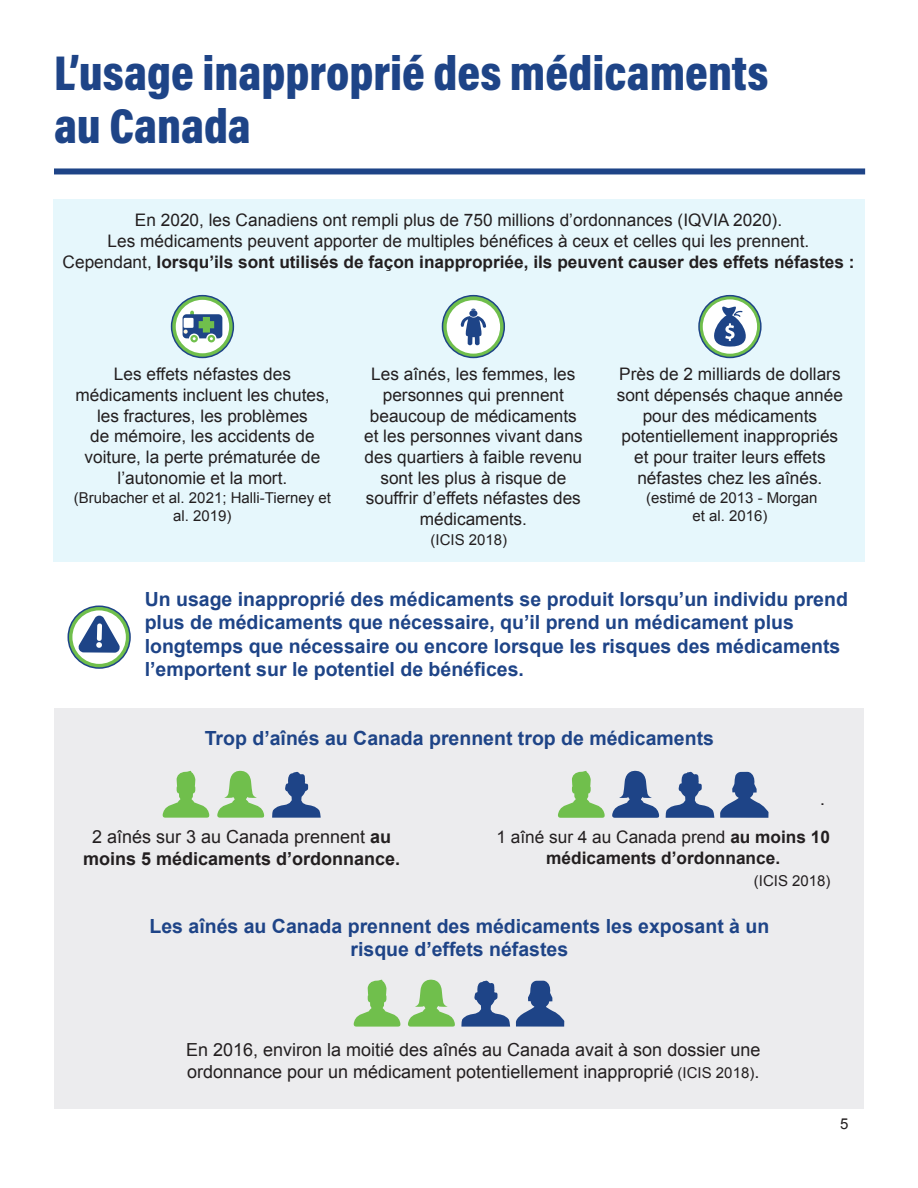
<style>
.page{position:relative;width:918px;height:1188px;background:#fff}
.page>*{position:absolute;margin:0;border:0;box-sizing:border-box;transform-origin:0 0}
.t1{font:900 49.5px/52.5px "Acumin Pro Cond";color:#1e4487}
.t2{font:700 19.5px/23.4px "Arial";color:#1e4487}
.t3{font:18px/21.6px "Arial";color:#231f20}
.t4{font:700 18px/21.6px "Arial";color:#231f20;text-align:center}
.t5{font:18px "Helvetica";color:#231f20}
.t6{font:17.25px/20.7px "Arial";color:#231f20;text-align:center}
.t7{font:700 17.25px/20.7px "Arial";color:#231f20;text-align:center}
.t8{font:15px/18px "Arial";color:#231f20;text-align:center}
.s1{font-weight:700}
.s2{font-weight:400}
.s3{font-size:15px}
</style>
<div class="page">
<div style="left:53px;top:199px;width:812px;height:363px;background:#e6f7fc"></div>
<div style="left:54px;top:168px;width:811px;height:6px;background:#1e4487"></div>
<svg style="left:68px;top:606px;width:62px;height:62px"></svg>
<div style="left:68px;top:606px;width:63px;height:63px;border:2px solid #1e4487;border-radius:50%"></div>
<div style="left:72px;top:610px;width:54px;height:54px;background:#fff;border-radius:50%"></div>
<svg style="left:78px;top:608px;width:44px;height:46px"></svg>
<div style="left:54px;top:708px;width:810px;height:400px;background:#ececee"></div>
<svg style="left:163px;top:771px;width:46px;height:47px"></svg>
<svg style="left:217px;top:771px;width:47px;height:47px"></svg>
<svg style="left:272px;top:772px;width:49px;height:46px"></svg>
<svg style="left:558px;top:771px;width:47px;height:47px"></svg>
<svg style="left:612px;top:771px;width:47px;height:47px"></svg>
<svg style="left:665px;top:772px;width:49px;height:46px"></svg>
<svg style="left:720px;top:772px;width:49px;height:46px"></svg>
<svg style="left:354px;top:980px;width:47px;height:47px"></svg>
<svg style="left:408px;top:980px;width:47px;height:47px"></svg>
<svg style="left:461px;top:981px;width:49px;height:46px"></svg>
<svg style="left:516px;top:981px;width:48px;height:46px"></svg>
<svg style="left:172px;top:296px;width:61px;height:61px"></svg>
<div style="left:171px;top:295px;width:63px;height:63px;border:2px solid #1e4487;border-radius:50%"></div>
<div style="left:176px;top:300px;width:53px;height:53px;background:#fff;border-radius:50%"></div>
<svg style="left:183px;top:311px;width:39px;height:31px"></svg>
<svg style="left:443px;top:296px;width:61px;height:61px"></svg>
<div style="left:442px;top:295px;width:63px;height:63px;border:2px solid #1e4487;border-radius:50%"></div>
<div style="left:447px;top:300px;width:53px;height:54px;background:#fff;border-radius:50%"></div>
<svg style="left:461px;top:309px;width:25px;height:36px"></svg>
<svg style="left:699px;top:296px;width:62px;height:61px"></svg>
<div style="left:698px;top:295px;width:64px;height:63px;border:2px solid #1e4487;border-radius:50%"></div>
<div style="left:703px;top:299px;width:54px;height:55px;background:#fff;border-radius:50%"></div>
<svg style="left:704px;top:305px;width:55px;height:44px"></svg>
<h1 class="t1" style="left:54px;top:46px;width:716px">L’usage inapproprié des médicaments au Canada</h1>
<p class="t6" style="left:63px;top:210px;width:793px">En 2020, les Canadiens ont rempli plus de 750 millions d’ordonnances (IQVIA 2020).<br>Les médicaments peuvent apporter de multiples bénéfices à ceux et celles qui les prennent.<br>Cependant, <span class="s1">lorsqu’ils sont utilisés de façon inappropriée, ils peuvent causer des effets néfastes :</span></p>
<p class="t6" style="left:75px;top:364px;width:256px">Les effets néfastes des médicaments incluent les chutes, les fractures, les problèmes<br>de mémoire, les accidents de voiture, la perte prématurée de l’autonomie et la mort.</p>
<p class="t8" style="left:74px;top:488px;width:259px">(Brubacher et al. 2021; Halli-Tierney et al. 2019)</p>
<p class="t6" style="left:364px;top:364px;width:220px">Les aînés, les femmes, les personnes qui prennent beaucoup de médicaments et les personnes vivant dans des quartiers à faible revenu sont les plus à risque de souffrir d’effets néfastes des médicaments.</p>
<p class="t8" style="left:431px;top:531px;width:78px">(ICIS 2018)</p>
<p class="t6" style="left:617px;top:364px;width:228px">Près de 2 milliards de dollars sont dépensés chaque année pour des médicaments potentiellement inappropriés et pour traiter leurs effets néfastes chez les aînés.</p>
<p class="t8" style="left:646px;top:488px;width:173px">(estimé de 2013 - Morgan et al. 2016)</p>
<p class="t2" style="left:145px;top:587px;width:705px">Un usage inapproprié des médicaments se produit lorsqu’un individu prend plus de médicaments que nécessaire, qu’il prend un médicament plus longtemps que nécessaire ou encore lorsque les risques des médicaments l’emportent sur le potentiel de bénéfices.</p>
<p class="t2" style="left:205px;top:727px;width:511px">Trop d’aînés au Canada prennent trop de médicaments</p>
<p class="t5" style="left:820px;top:791px;width:7px">.</p>
<p class="t4" style="left:83px;top:826px;width:319px"><span class="s2">2 aînés sur 3 au Canada prennent</span> au moins 5 médicaments d’ordonnance.</p>
<p class="t7" style="left:496px;top:826px;width:335px"><span class="s2">1 aîné sur 4 au Canada prend</span> au moins 10 médicaments d’ordonnance.</p>
<p class="t8" style="left:754px;top:872px;width:78px">(ICIS 2018)</p>
<p class="t2" style="left:149px;top:914px;width:621px;text-align:center">Les aînés au Canada prennent des médicaments les exposant à un risque d’effets néfastes</p>
<p class="t3" style="left:186px;top:1039px;width:576px">En 2016, environ la moitié des aînés au Canada avait à son dossier une ordonnance pour un médicament potentiellement inapproprié <span class="s3">(ICIS 2018)</span>.</p>
<p class="t8" style="left:840px;top:1115px;width:10px">5</p>
</div>
